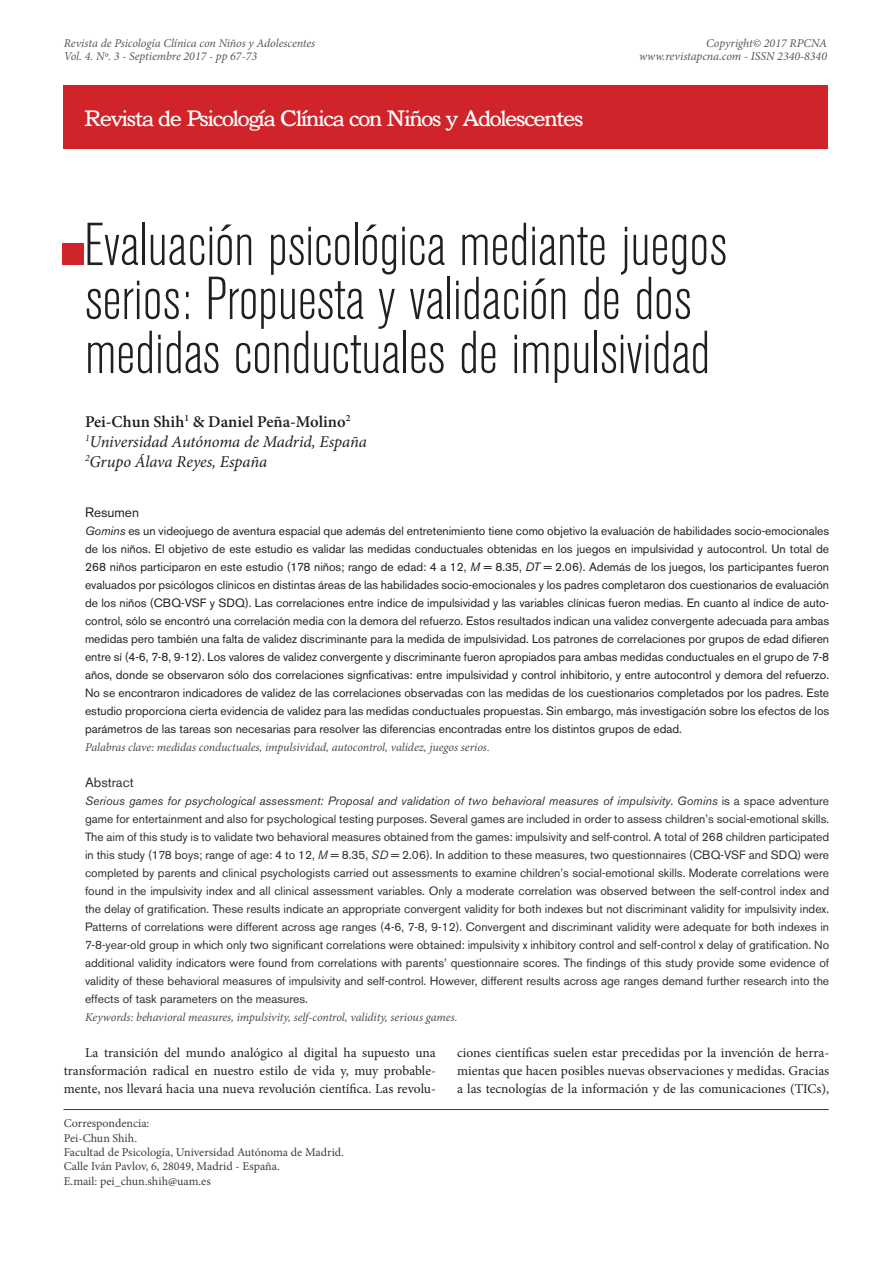
<style>
.page{position:relative;width:893px;height:1263px;background:#fff}
.page>*{position:absolute;margin:0;border:0;box-sizing:border-box;transform-origin:0 0}
.t1{font:300 condensed 60px/54px "Akzidenz Grotesk BE";color:#231f20}
.t2{font:24px "Bookman BT";letter-spacing:-.05em;color:#fff}
.t3{font:italic 16.5px/19.8px "Minion Pro";letter-spacing:-.005em;color:#231f20}
.t4{font:13.5px/18px "Minion Pro";color:#231f20;text-align:justify}
.t5{font:13.5px "Akzidenz Grotesk BE";color:#312f30}
.t6{font:13.5px "Akzidenz Grotesk BE";color:#231f20}
.t7{font:12px/18px "Akzidenz Grotesk BE";color:#231f20;text-align:justify}
.t8{font:12px/18px "Akzidenz Grotesk BE";color:#312f30;text-align:justify}
.t9{font:italic 12px "Minion Pro";letter-spacing:-.005em;color:#4b4c4d}
.t10{font:12px/14.4px "Minion Pro";color:#3e3e3f}
.t11{font:italic 12px/13.5px "Minion Pro";letter-spacing:-.005em;color:#57585a;text-align:right}
.s1{font-weight:600;font-style:normal}
.s2{font-style:italic}
</style>
<div class="page">
<div style="left:64px;top:85px;width:764px;height:64px;background:#d1232a"></div>
<hr style="left:64px;top:1109px;width:764px;height:1px;background:#3e3e3f">
<div style="left:63px;top:243px;width:21px;height:22px;background:#d1232a"></div>
<p class="t11" style="left:64px;top:36px;width:253px;text-align:left">Revista de Psicología Clínica con Niños y Adolescentes<br>Vol. 4. Nº. 3 - Septiembre 2017 - pp 67-73</p>
<h2 class="t2" style="left:84px;top:104px;width:501px">Revista de Psicología Clínica con Niños y Adolescentes</h2>
<p class="t11" style="left:639px;top:36px;width:190px">Copyright© 2017 RPCNA www.revistapcna.com - ISSN 2340-8340</p>
<h1 class="t1" style="left:84px;top:219px;width:645px">Evaluación psicológica mediante juegos serios: Propuesta y validación de dos medidas conductuales de impulsividad</h1>
<h3 class="t3" style="left:85px;top:412px;width:283px"><span class="s1">Pei-Chun Shih</span><sup>1</sup> <span class="s1">&amp; Daniel Peña-Molino</span><sup>2<br></sup><sup>1</sup>Universidad Autónoma de Madrid, España<br><sup>2</sup>Grupo Álava Reyes, España</h3>
<p class="t6" style="left:85px;top:504px;width:56px">Resumen</p>
<p class="t7" style="left:85px;top:522px;width:746px"><span class="s2">Gomins</span> es un videojuego de aventura espacial que además del entretenimiento tiene como objetivo la evaluación de habilidades socio-emocionales de los niños. El objetivo de este estudio es validar las medidas conductuales obtenidas en los juegos en impulsividad y autocontrol. Un total de 268 niños participaron en este estudio (178 niños; rango de edad: 4 a 12, <span class="s2">M</span> = 8.35, <span class="s2">DT</span> = 2.06). Además de los juegos, los participantes fueron evaluados por psicólogos clínicos en distintas áreas de las habilidades socio-emocionales y los padres completaron dos cuestionarios de evaluación de los niños (CBQ-VSF y SDQ). Las correlaciones entre índice de impulsividad y las variables clínicas fueron medias. En cuanto al índice de auto&shy;control, sólo se encontró una correlación media con la demora del refuerzo. Estos resultados indican una validez convergente adecuada para ambas medidas pero también una falta de validez discriminante para la medida de impulsividad. Los patrones de correlaciones por grupos de edad difieren entre sí (4-6, 7-8, 9-12). Los valores de validez convergente y discriminante fueron apropiados para ambas medidas conductuales en el grupo de 7-8 años, donde se observaron sólo dos correlaciones signficativas: entre impulsividad y control inhibitorio, y entre autocontrol y demora del refuerzo.<br>No se encontraron indicadores de validez de las correlaciones observadas con las medidas de los cuestionarios completados por los padres. Este estudio proporciona cierta evidencia de validez para las medidas conductuales propuestas. Sin embargo, más investigación sobre los efectos de los parámetros de las tareas son necesarias para resolver las diferencias encontradas entre los distintos grupos de edad.</p>
<p class="t9" style="left:85px;top:739px;width:406px">Palabras clave: medidas conductuales, impulsividad, autocontrol, validez, juegos serios.</p>
<p class="t5" style="left:85px;top:774px;width:50px">Abstract</p>
<p class="t8" style="left:85px;top:792px;width:746px"><span class="s2">Serious games for psychological assessment: Proposal and validation of two behavioral measures of impulsivity</span>. <span class="s2">Gomins</span> is a space adventure game for entertainment and also for psychological testing purposes. Several games are included in order to assess children’s social-emotional skills.<br>The aim of this study is to validate two behavioral measures obtained from the games: impulsivity and self-control. A total of 268 children participated in this study (178 boys; range of age: 4 to 12, <span class="s2">M</span> = 8.35, <span class="s2">SD</span> = 2.06). In addition to these measures, two questionnaires (CBQ-VSF and SDQ) were completed by parents and clinical psychologists carried out assessments to examine children’s social-emotional skills. Moderate correlations were found in the impulsivity index and all clinical assessment variables. Only a moderate correlation was observed between the self-control index and the delay of gratification. These results indicate an appropriate convergent validity for both indexes but not discriminant validity for impulsivity index.<br>Patterns of correlations were different across age ranges (4-6, 7-8, 9-12). Convergent and discriminant validity were adequate for both indexes in 7-8-year-old group in which only two significant correlations were obtained: impulsivity x inhibitory control and self-control x delay of gratification. No additional validity indicators were found from correlations with parents’ questionnaire scores. The findings of this study provide some evidence of validity of these behavioral measures of impulsivity and self-control. However, different results across age ranges demand further research into the effects of task parameters on the measures.</p>
<p class="t9" style="left:85px;top:1009px;width:374px">Keywords: behavioral measures, impulsivity, self-control, validity, serious games.</p>
<p class="t4" style="left:64px;top:1044px;width:374px;text-indent:21px">La transición del mundo analógico al digital ha supuesto una transformación radical en nuestro estilo de vida y, muy probable&shy;mente, nos llevará hacia una nueva revolución científica. Las revolu-</p>
<p class="t4" style="left:457px;top:1044px;width:374px">ciones científicas suelen estar precedidas por la invención de herra&shy;mientas que hacen posibles nuevas observaciones y medidas. Gracias a las tecnologías de la información y de las comunicaciones (TICs),</p>
<p class="t10" style="left:64px;top:1116px;width:282px">Correspondencia:<br>Pei-Chun Shih.<br>Facultad de Psicología, Universidad Autónoma de Madrid.<br>Calle Iván Pavlov, 6, 28049, Madrid - España.<br>E.mail: pei_chun.shih@uam.es</p>
</div>
